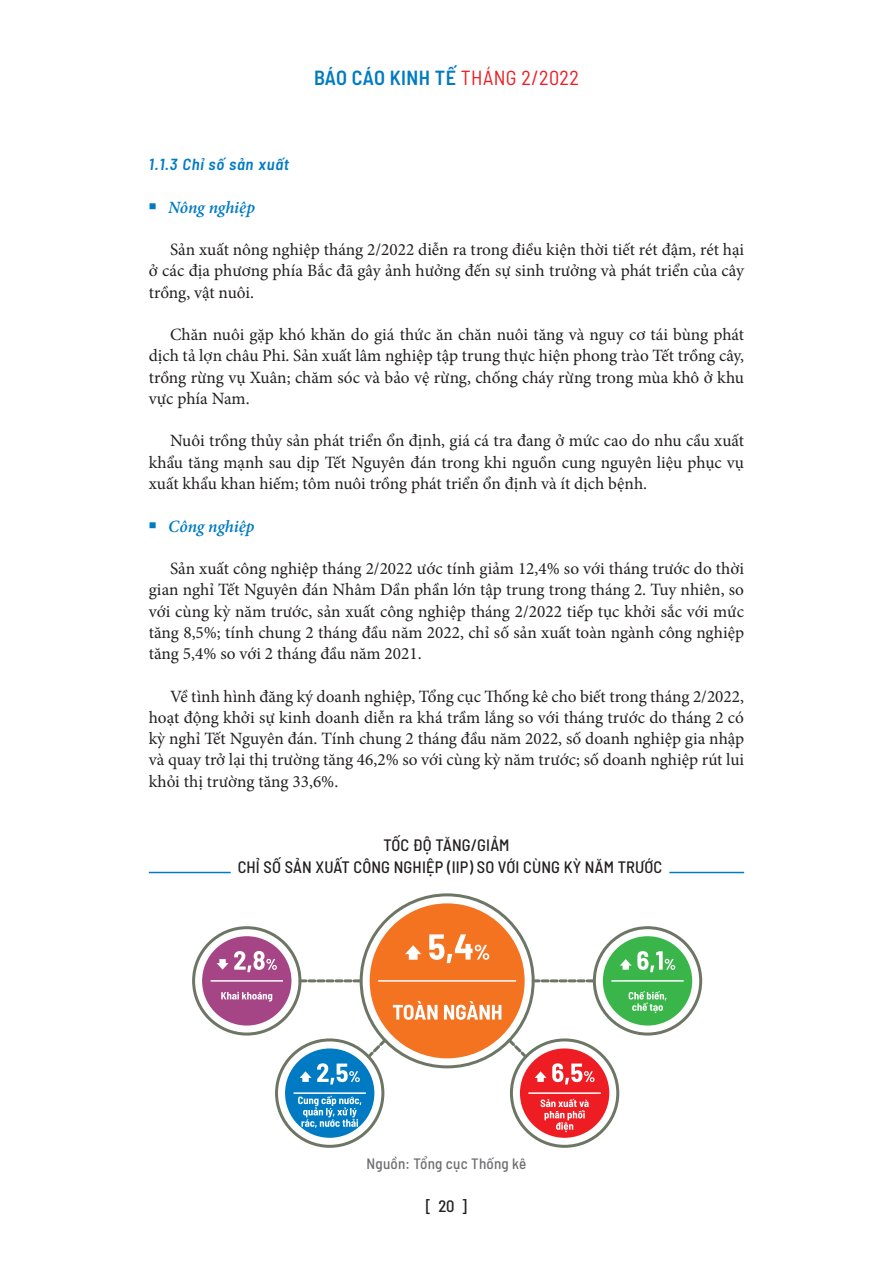
<style>
.page{position:relative;width:893px;height:1263px;background:#fff}
.page>*{position:absolute;margin:0;border:0;box-sizing:border-box;transform-origin:0 0}
.t1{font:600 semi-condensed 20.4px "Barlow";letter-spacing:.015em;color:#007bc3}
.t2{font:17.25px/21.3px "Minion Pro";color:#231f20;text-align:justify}
.t3{font:italic 600 17.25px "Minion Pro";letter-spacing:-.005em;color:#007bc3}
.t4{font:500 semi-condensed 16.5px/22px "Barlow";letter-spacing:.01em;color:#231f20;text-align:center}
.t5{font:italic 600 semi-condensed 16.05px "Barlow";letter-spacing:.05em;color:#007bc3}
.t6{font:500 semi-condensed 15px "Barlow";letter-spacing:.015em;color:#6d6e71}
.s1{font-weight:400;color:#ee1d23}
</style>
<div class="page">
<hr style="left:149px;top:872px;width:595px;height:1px;background:#007bc3">
<div style="left:231px;top:871px;width:438px;height:6px;background:#fff"></div>
<div style="left:370px;top:903px;width:155px;height:155px;background:#f47321;border-radius:50%"></div>
<svg style="left:192px;top:925px;width:511px;height:223px"></svg>
<svg style="left:429px;top:934px;width:60px;height:29px"></svg>
<svg style="left:405px;top:945px;width:16px;height:15px"></svg>
<div style="left:202px;top:936px;width:89px;height:89px;background:#a54586;border-radius:50%"></div>
<svg style="left:217px;top:951px;width:60px;height:21px"></svg>
<hr style="left:211px;top:980px;width:72px;height:2px;background:#fff">
<svg style="left:221px;top:992px;width:51px;height:9px"></svg>
<div style="left:603px;top:936px;width:89px;height:89px;background:#3ab54a;border-radius:50%"></div>
<svg style="left:620px;top:951px;width:55px;height:21px"></svg>
<hr style="left:611px;top:980px;width:73px;height:2px;background:#fff">
<svg style="left:629px;top:991px;width:37px;height:22px"></svg>
<div style="left:520px;top:1048px;width:89px;height:90px;background:#ee1d23;border-radius:50%"></div>
<hr style="left:528px;top:1092px;width:73px;height:2px;background:#fff">
<svg style="left:541px;top:1099px;width:48px;height:33px"></svg>
<div style="left:285px;top:1048px;width:89px;height:90px;background:#007bc3;border-radius:50%"></div>
<svg style="left:297px;top:978px;width:300px;height:106px"></svg>
<hr style="left:294px;top:1092px;width:72px;height:2px;background:#fff">
<svg style="left:298px;top:1096px;width:63px;height:32px"></svg>
<p class="t1" style="left:314px;top:63px;width:266px">BÁO CÁO KINH TẾ <span class="s1">THÁNG 2/2022</span></p>
<p class="t5" style="left:149px;top:153px;width:142px">1.1.3 Chỉ số sản xuất</p>
<p class="t3" style="left:149px;top:197px;width:108px">■ Nông nghiệp</p>
<p class="t2" style="left:149px;top:239px;width:597px;text-indent:21px">Sản xuất nông nghiệp tháng 2/2022 diễn ra trong điều kiện thời tiết rét đậm, rét hại ở các địa phương phía Bắc đã gây ảnh hưởng đến sự sinh trưởng và phát triển của cây trồng, vật nuôi.</p>
<p class="t2" style="left:149px;top:324px;width:597px;text-indent:21px">Chăn nuôi gặp khó khăn do giá thức ăn chăn nuôi tăng và nguy cơ tái bùng phát dịch tả lợn châu Phi. Sản xuất lâm nghiệp tập trung thực hiện phong trào Tết trồng cây, trồng rừng vụ Xuân; chăm sóc và bảo vệ rừng, chống cháy rừng trong mùa khô ở khu vực phía Nam.</p>
<p class="t2" style="left:149px;top:430px;width:597px;text-indent:21px">Nuôi trồng thủy sản phát triển ổn định, giá cá tra đang ở mức cao do nhu cầu xuất khẩu tăng mạnh sau dịp Tết Nguyên đán trong khi nguồn cung nguyên liệu phục vụ xuất khẩu khan hiếm; tôm nuôi trồng phát triển ổn định và ít dịch bệnh.</p>
<p class="t3" style="left:149px;top:516px;width:107px">■ Công nghiệp</p>
<p class="t2" style="left:149px;top:558px;width:597px;text-indent:21px">Sản xuất công nghiệp tháng 2/2022 ước tính giảm 12,4% so với tháng trước do thời gian nghỉ Tết Nguyên đán Nhâm Dần phần lớn tập trung trong tháng 2. Tuy nhiên, so với cùng kỳ năm trước, sản xuất công nghiệp tháng 2/2022 tiếp tục khởi sắc với mức tăng 8,5%; tính chung 2 tháng đầu năm 2022, chỉ số sản xuất toàn ngành công nghiệp tăng 5,4% so với 2 tháng đầu năm 2021.</p>
<p class="t2" style="left:149px;top:685px;width:597px;text-indent:21px">Về tình hình đăng ký doanh nghiệp, Tổng cục Thống kê cho biết trong tháng 2/2022, hoạt động khởi sự kinh doanh diễn ra khá trầm lắng so với tháng trước do tháng 2 có kỳ nghỉ Tết Nguyên đán. Tính chung 2 tháng đầu năm 2022, số doanh nghiệp gia nhập và quay trở lại thị trường tăng 46,2% so với cùng kỳ năm trước; số doanh nghiệp rút lui khỏi thị trường tăng 33,6%.</p>
<p class="t4" style="left:238px;top:832px;width:426px">TỐC ĐỘ TĂNG/GIẢM<br>CHỈ SỐ SẢN XUẤT CÔNG NGHIỆP (IIP) SO VỚI CÙNG KỲ NĂM TRƯỚC</p>
<p class="t6" style="left:367px;top:1153px;width:161px">Nguồn: Tổng cục Thống kê</p>
<p class="t4" style="left:426px;top:1194px;width:43px">[ 20 ]</p>
</div>
